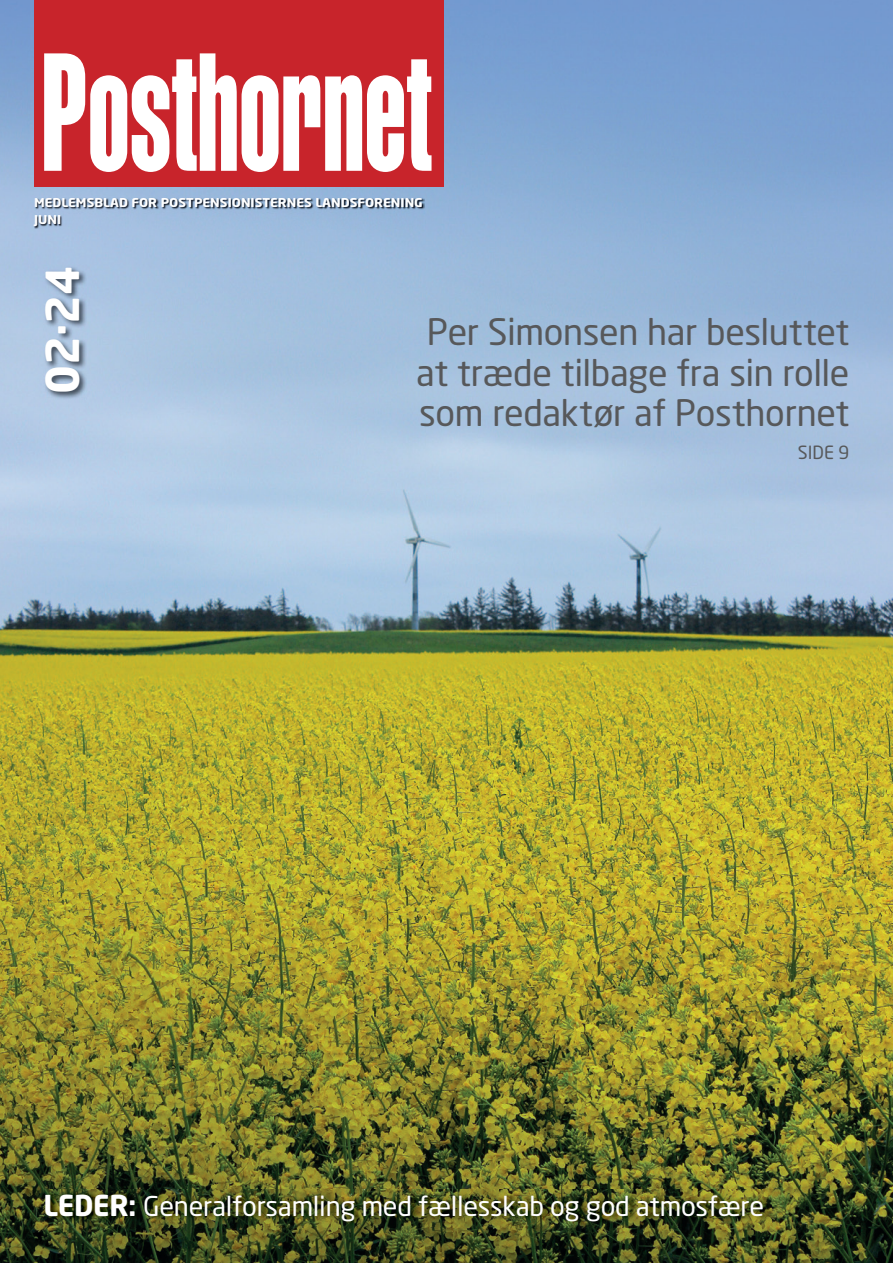
<style>
.page{position:relative;width:893px;height:1263px;background:#fff}
.page>*{position:absolute;margin:0;border:0;box-sizing:border-box;transform-origin:0 0}
.t1{font:700 45px "Neo Sans Pro";color:#fff}
.t2{font:36px/40.5px "Neo Sans Pro";letter-spacing:-.01em;color:#57585a;text-align:justify}
.t3{font:27px "Neo Sans Pro";letter-spacing:-.01em;color:#fff}
.t4{font:18px "Neo Sans Pro";color:#57585a}
.t5{font:700 12px/16.8px "Neo Sans Pro";color:#fff;scale:1.1 1}
.s1{font-weight:700;font-size:28.5px}
</style>
<div class="page">
<img style="left:0;top:0;width:893px;height:1263px">
<img style="left:45px;top:1190px;width:727px;height:36px">
<div style="left:34px;top:0;width:410px;height:186px;background:#c8242b"></div>
<img style="left:43px;top:266px;width:44px;height:133px">
<img style="left:34px;top:198px;width:391px;height:30px">
<svg style="left:44px;top:53px;width:388px;height:119px;fill:#fff"></svg>
<p class="t5" style="left:34px;top:194px;width:355px">MEDLEMSBLAD FOR POSTPENSIONISTERNES LANDSFORENING<br>JUNI</p>
<p class="t1" style="left:34px;top:394px;width:130px;rotate:-90deg">02·24</p>
<p class="t2" style="left:416px;top:311px;width:435px">Per Simonsen har besluttet at træde tilbage fra sin rolle som redaktør af Posthornet</p>
<p class="t4" style="left:798px;top:441px;width:53px">SIDE 9</p>
<p class="t3" style="left:43px;top:1190px;width:722px"><span class="s1">LEDER:</span> Generalforsamling med fællesskab og god atmosfære</p>
</div>
